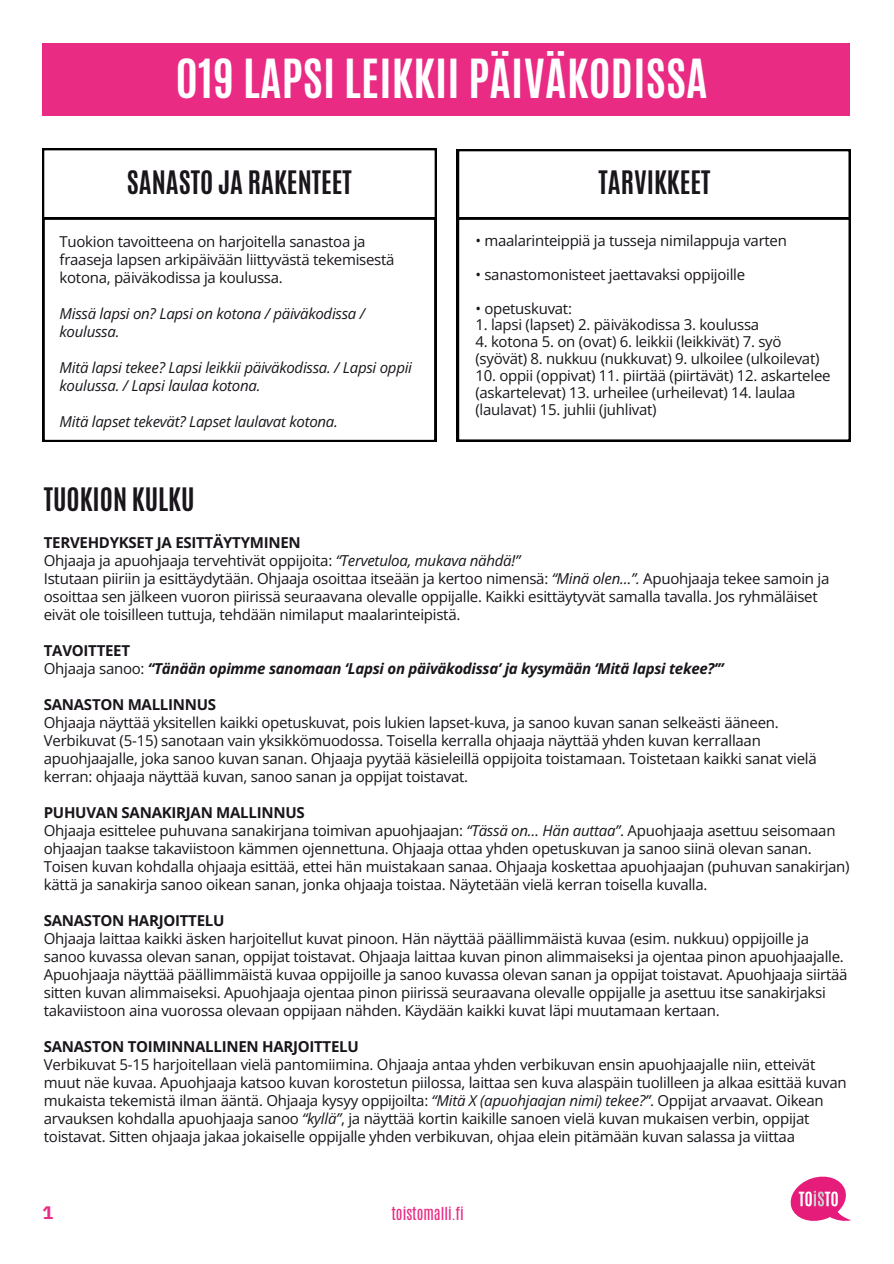
<style>
.page{position:relative;width:894px;height:1264px;background:#fff}
.page>*{position:absolute;margin:0;border:0;box-sizing:border-box;transform-origin:0 0}
.t1{font:700 45px "Antonio";letter-spacing:.005em;color:#fff}
.t2{font:700 27px "Antonio";color:#19151b}
.t3{font:700 18px "IBM Plex Sans";color:#e92b84}
.t4{font:15px/18px "Open Sans";letter-spacing:-.02em;color:#19151b}
.t5{font:italic 15px/18px "Open Sans";letter-spacing:-.02em;color:#19151b}
.t6{font:italic 700 15px/18px "Open Sans";letter-spacing:-.02em;color:#19151b}
.t7{font:700 15px "Open Sans";letter-spacing:-.02em;color:#19151b}
.t8{font:15px "Antonio";color:#e92b84}
.s1{font-weight:700}
.s2{font-style:italic}
.s3{font-style:normal}
.s4{font-weight:400;font-style:normal}
</style>
<div class="page">
<div style="left:43px;top:43px;width:806px;height:72px;background:#e92b84"></div>
<svg style="left:790px;top:1176px;width:60px;height:45px"></svg>
<svg style="left:43px;top:218px;width:393px;height:223px"></svg>
<svg style="left:43px;top:149px;width:393px;height:69px"></svg>
<svg style="left:457px;top:219px;width:393px;height:222px"></svg>
<svg style="left:457px;top:149px;width:393px;height:70px"></svg>
<h1 class="t1" style="left:176px;top:45px;width:533px">019 LAPSI LEIKKII PÄIVÄKODISSA</h1>
<h2 class="t2" style="left:127px;top:162px;width:226px">SANASTO JA RAKENTEET</h2>
<h2 class="t2" style="left:598px;top:162px;width:113px">TARVIKKEET</h2>
<p class="t4" style="left:60px;top:232px;width:336px">Tuokion tavoitteena on harjoitella sanastoa ja fraaseja lapsen arkipäivään liittyvästä tekemisestä kotona, päiväkodissa ja koulussa.</p>
<p class="t5" style="left:60px;top:304px;width:307px">Missä lapsi on? Lapsi on kotona / päiväkodissa / koulussa.</p>
<p class="t5" style="left:60px;top:358px;width:354px">Mitä lapsi tekee? Lapsi leikkii päiväkodissa. / Lapsi oppii koulussa. / Lapsi laulaa kotona.</p>
<p class="t5" style="left:60px;top:412px;width:280px">Mitä lapset tekevät? Lapset laulavat kotona.</p>
<h2 class="t2" style="left:44px;top:479px;width:152px">TUOKION KULKU</h2>
<p class="t4" style="left:475px;top:231px;width:313px">• maalarinteippiä ja tusseja nimilappuja varten</p>
<p class="t4" style="left:475px;top:265px;width:271px">• sanastomonisteet jaettavaksi oppijoille</p>
<p class="t4" style="left:475px;top:299px;width:98px">• opetuskuvat:</p>
<p class="t4" style="left:475px;top:315px;width:285px">1. lapsi (lapset) 2. päiväkodissa 3. koulussa</p>
<p class="t4" style="left:475px;top:333px;width:345px;line-height:16.8px">4. kotona 5. on (ovat) 6. leikkii (leikkivät) 7. syö (syövät) 8. nukkuu (nukkuvat) 9. ulkoilee (ulkoilevat)</p>
<p class="t4" style="left:475px;top:367px;width:356px;line-height:16.8px">10. oppii (oppivat) 11. piirtää (piirtävät) 12. askartelee (askartelevat) 13. urheilee (urheilevat) 14. laulaa (laulavat) 15. juhlii (juhlivat)</p>
<p class="t4" style="left:44px;top:533px;width:786px"><span class="s1">TERVEHDYKSET JA ESITTÄYTYMINEN<br></span>Ohjaaja ja apuohjaaja tervehtivät oppijoita: <span class="s2">“Tervetuloa, mukava nähdä!”<br></span>Istutaan piiriin ja esittäydytään. Ohjaaja osoittaa itseään ja kertoo nimensä: <span class="s2">“Minä olen…”.</span> Apuohjaaja tekee samoin ja osoittaa sen jälkeen vuoron piirissä seuraavana olevalle oppijalle. Kaikki esittäytyvät samalla tavalla. Jos ryhmäläiset eivät ole toisilleen tuttuja, tehdään nimilaput maalarinteipistä.</p>
<p class="t6" style="left:44px;top:641px;width:681px"><span class="s3">TAVOITTEET<br></span><span class="s4">Ohjaaja sanoo:</span> “Tänään opimme sanomaan ‘Lapsi on päiväkodissa’ ja kysymään ‘Mitä lapsi tekee?’”</p>
<p class="t7" style="left:44px;top:694px;width:174px">SANASTON MALLINNUS</p>
<p class="t4" style="left:44px;top:713px;width:774px">Ohjaaja näyttää yksitellen kaikki opetuskuvat, pois lukien lapset-kuva, ja sanoo kuvan sanan selkeästi ääneen.<br>Verbikuvat (5-15) sanotaan vain yksikkömuodossa. Toisella kerralla ohjaaja näyttää yhden kuvan kerrallaan apuohjaajalle, joka sanoo kuvan sanan. Ohjaaja pyytää käsieleillä oppijoita toistamaan. Toistetaan kaikki sanat vielä kerran: ohjaaja näyttää kuvan, sanoo sanan ja oppijat toistavat.</p>
<p class="t4" style="left:44px;top:803px;width:807px"><span class="s1">PUHUVAN SANAKIRJAN MALLINNUS<br></span>Ohjaaja esittelee puhuvana sanakirjana toimivan apuohjaajan: <span class="s2">“Tässä on… Hän auttaa”</span>. Apuohjaaja asettuu seisomaan ohjaajan taakse takaviistoon kämmen ojennettuna. Ohjaaja ottaa yhden opetuskuvan ja sanoo siinä olevan sanan.<br>Toisen kuvan kohdalla ohjaaja esittää, ettei hän muistakaan sanaa. Ohjaaja koskettaa apuohjaajan (puhuvan sanakirjan) kättä ja sanakirja sanoo oikean sanan, jonka ohjaaja toistaa. Näytetään vielä kerran toisella kuvalla.</p>
<p class="t7" style="left:44px;top:910px;width:182px">SANASTON HARJOITTELU</p>
<p class="t4" style="left:44px;top:929px;width:805px">Ohjaaja laittaa kaikki äsken harjoitellut kuvat pinoon. Hän näyttää päällimmäistä kuvaa (esim. nukkuu) oppijoille ja sanoo kuvassa olevan sanan, oppijat toistavat. Ohjaaja laittaa kuvan pinon alimmaiseksi ja ojentaa pinon apuohjaajalle.<br>Apuohjaaja näyttää päällimmäistä kuvaa oppijoille ja sanoo kuvassa olevan sanan ja oppijat toistavat. Apuohjaaja siirtää sitten kuvan alimmaiseksi. Apuohjaaja ojentaa pinon piirissä seuraavana olevalle oppijalle ja asettuu itse sanakirjaksi takaviistoon aina vuorossa olevaan oppijaan nähden. Käydään kaikki kuvat läpi muutamaan kertaan.</p>
<p class="t7" style="left:44px;top:1036px;width:316px">SANASTON TOIMINNALLINEN HARJOITTELU</p>
<p class="t4" style="left:44px;top:1055px;width:804px">Verbikuvat 5-15 harjoitellaan vielä pantomiimina. Ohjaaja antaa yhden verbikuvan ensin apuohjaajalle niin, etteivät muut näe kuvaa. Apuohjaaja katsoo kuvan korostetun piilossa, laittaa sen kuva alaspäin tuolilleen ja alkaa esittää kuvan mukaista tekemistä ilman ääntä. Ohjaaja kysyy oppijoilta: <span class="s2">“Mitä X (apuohjaajan nimi) tekee?”</span>. Oppijat arvaavat. Oikean arvauksen kohdalla apuohjaaja sanoo <span class="s2">“kyllä”</span>, ja näyttää kortin kaikille sanoen vielä kuvan mukaisen verbin, oppijat toistavat. Sitten ohjaaja jakaa jokaiselle oppijalle yhden verbikuvan, ohjaa elein pitämään kuvan salassa ja viittaa</p>
<p class="t3" style="left:43px;top:1198px;width:12px">1</p>
<p class="t8" style="left:391px;top:1202px;width:74px">toistomalli.fi</p>
</div>
